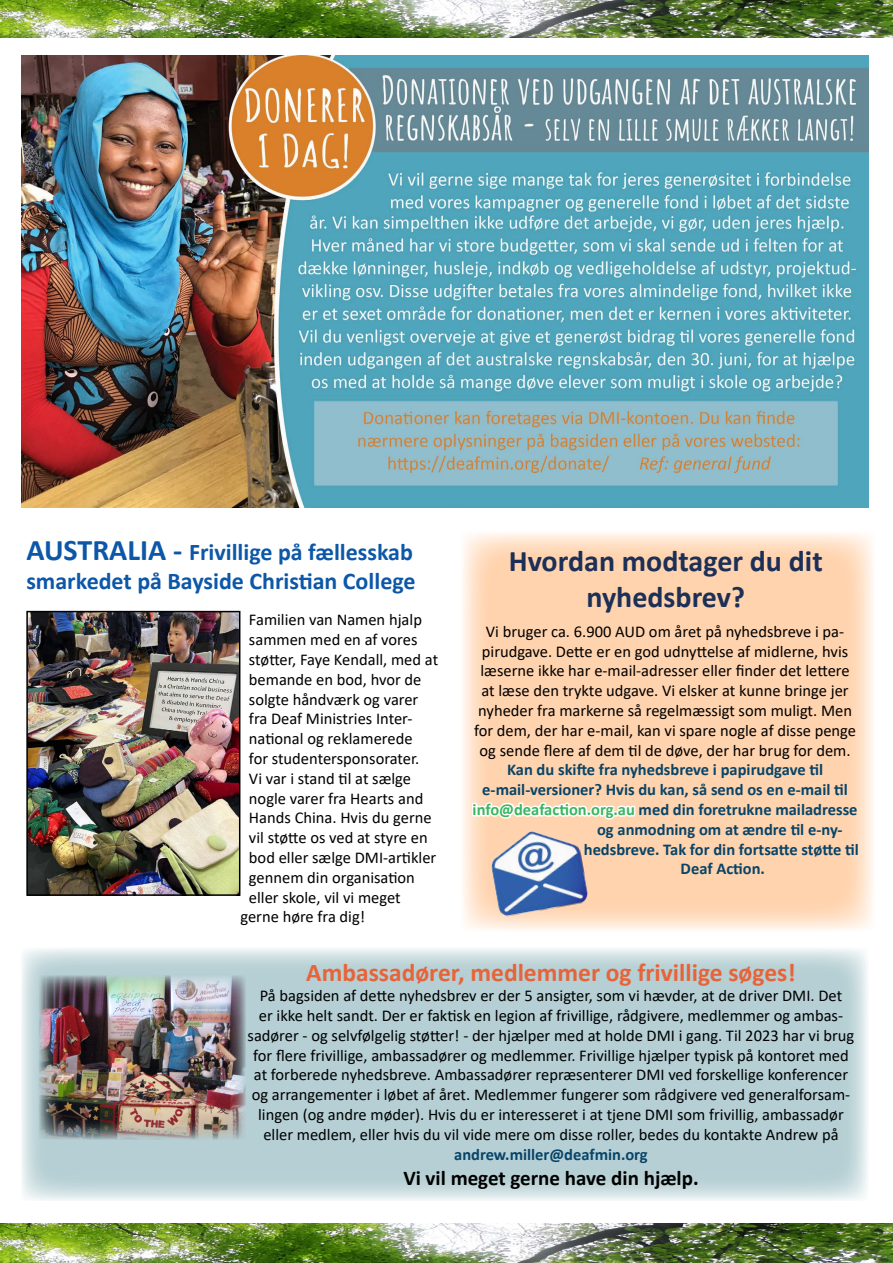
<style>
.page{position:relative;width:893px;height:1263px;background:#fff}
.page>*{position:absolute;margin:0;border:0;box-sizing:border-box;transform-origin:0 0}
.t1{font:700 30px/36px "Calibri";color:#1c2f57;text-align:center}
.t2{font:700 25.5px "Calibri";color:#e7643a}
.t3{font:700 24px/28.8px "Calibri";color:#0d57a8}
.t4{font:700 21px "Calibri";color:#000}
.t5{font:16.5px/19.8px "Calibri";color:#000;text-align:center}
.t6{font:700 16.5px "Calibri";color:#084468}
.s1{font-size:30px}
.s2{color:#39b65f}
</style>
<div class="page">
<img style="left:0;top:0;width:893px;height:37px">
<img style="left:0;top:1224px;width:893px;height:38px">
<img style="left:21px;top:55px;width:847px;height:452px">
<img style="left:29px;top:614px;width:208px;height:279px">
<div style="left:26px;top:611px;width:214px;height:285px;border:2px solid #000"></div>
<svg style="left:463px;top:533px;width:410px;height:397px;background:#ffd7b4"></svg>
<img style="left:483px;top:822px;width:113px;height:100px">
<svg style="left:469px;top:780px;width:168px;height:42px"></svg>
<svg style="left:21px;top:949px;width:847px;height:252px;background:#bbd3d7"></svg>
<img style="left:39px;top:976px;width:207px;height:163px">
<h3 class="t3" style="left:26px;top:537px;width:391px"><span class="s1">AUSTRALIA -</span> Frivillige på fællesskab smarkedet på Bayside Christian College</h3>
<p class="t5" style="left:249px;top:609px;width:175px">Familien van Namen hjalp</p>
<p class="t5" style="left:249px;top:629px;width:170px">sammen med en af vores</p>
<p class="t5" style="left:249px;top:649px;width:191px">støtter, Faye Kendall, med at</p>
<p class="t5" style="left:249px;top:669px;width:174px">bemande en bod, hvor de</p>
<p class="t5" style="left:249px;top:689px;width:171px">solgte håndværk og varer</p>
<p class="t5" style="left:249px;top:708px;width:165px">fra Deaf Ministries Inter-</p>
<p class="t5" style="left:249px;top:728px;width:165px">national og reklamerede</p>
<p class="t5" style="left:249px;top:748px;width:172px">for studentersponsorater.</p>
<p class="t5" style="left:249px;top:768px;width:164px">Vi var i stand til at sælge</p>
<p class="t5" style="left:249px;top:788px;width:176px">nogle varer fra Hearts and</p>
<p class="t5" style="left:249px;top:807px;width:184px">Hands China. Hvis du gerne</p>
<p class="t5" style="left:249px;top:827px;width:180px">vil støtte os ved at styre en</p>
<p class="t5" style="left:249px;top:847px;width:189px">bod eller sælge DMI-artikler</p>
<p class="t5" style="left:249px;top:867px;width:167px">gennem din organisation</p>
<p class="t5" style="left:249px;top:887px;width:153px">eller skole, vil vi meget</p>
<p class="t5" style="left:240px;top:906px;width:126px">gerne høre fra dig!</p>
<h1 class="t1" style="left:509px;top:542px;width:315px">Hvordan modtager du dit nyhedsbrev?</h1>
<p class="t5" style="left:474px;top:621px;width:384px">Vi bruger ca. 6.900 AUD om året på nyhedsbreve i pa&shy;pirudgave. Dette er en god udnyttelse af midlerne, hvis læserne ikke har e-mail-adresser eller finder det lettere at læse den trykte udgave. Vi elsker at kunne bringe jer nyheder fra markerne så regelmæssigt som muligt. Men for dem, der har e-mail, kan vi spare nogle af disse penge og sende flere af dem til de døve, der har brug for dem.</p>
<p class="t6" style="left:507px;top:758px;width:317px">Kan du skifte fra nyhedsbreve i papirudgave til</p>
<p class="t6" style="left:482px;top:778px;width:367px">e-mail-versioner? Hvis du kan, så send os en e-mail til</p>
<p class="t6" style="left:473px;top:798px;width:386px"><span class="s2">info@deafaction.org.au</span> med din foretrukne mailadresse</p>
<p class="t6" style="left:597px;top:818px;width:247px">og anmodning om at ændre til e-ny-</p>
<p class="t6" style="left:584px;top:837px;width:277px">hedsbreve. Tak for din fortsatte støtte til</p>
<p class="t6" style="left:681px;top:857px;width:86px">Deaf Action.</p>
<h2 class="t2" style="left:306px;top:955px;width:491px">Ambassadører, medlemmer og frivillige søges!</h2>
<p class="t5" style="left:248px;top:985px;width:608px">På bagsiden af dette nyhedsbrev er der 5 ansigter, som vi hævder, at de driver DMI. Det<br>er ikke helt sandt. Der er faktisk en legion af frivillige, rådgivere, medlemmer og ambas&shy;sadører - og selvfølgelig støtter! - der hjælper med at holde DMI i gang. Til 2023 har vi brug for flere frivillige, ambassadører og medlemmer. Frivillige hjælper typisk på kontoret med at forberede nyhedsbreve. Ambassadører repræsenterer DMI ved forskellige konferencer og arrangementer i løbet af året. Medlemmer fungerer som rådgivere ved generalforsam&shy;lingen (og andre møder). Hvis du er interesseret i at tjene DMI som frivillig, ambassadør eller medlem, eller hvis du vil vide mere om disse roller, bedes du kontakte Andrew på</p>
<p class="t6" style="left:454px;top:1142px;width:195px">andrew.miller@deafmin.org</p>
<p class="t4" style="left:403px;top:1163px;width:297px">Vi vil meget gerne have din hjælp.</p>
</div>
